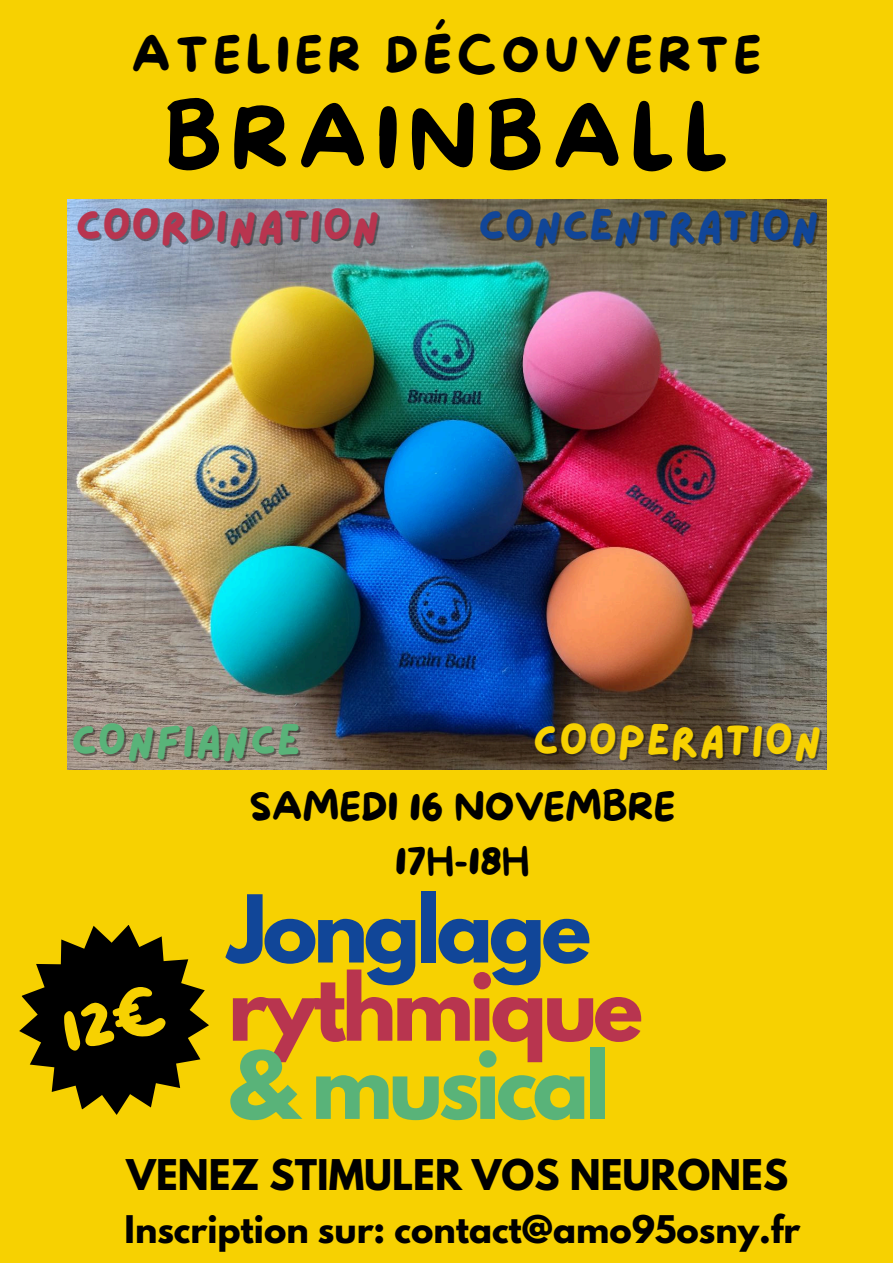
<style>
.page{position:relative;width:893px;height:1263px;background:#f7d101}
.page>*{position:absolute;margin:0;border:0;box-sizing:border-box;transform-origin:0 0}
.t1{font:86.03px "More Sugar";letter-spacing:.1em;color:#000}
.t2{font:700 82.72px/78.2px "League Spartan";letter-spacing:-.05em;color:#b8354f}
.t3{font:48.75px "More Sugar";letter-spacing:.1em;color:#000}
.t4{font:45px "Lazydog";color:#114698}
.t5{font:45px "Lazydog";color:#b8354f}
.t6{font:45px "Lazydog";color:#f7d101}
.t7{font:45px "Lazydog";color:#59b379}
.t8{font:38.25px "More Sugar";color:#000}
.t9{font:700 37.5px "League Spartan";color:#000}
.t10{font:700 33.75px "League Spartan";color:#000}
.s1{color:#114698}
.s2{color:#59b379}
</style>
<div class="page">
<img style="left:67px;top:200px;width:759px;height:569px">
<svg style="left:19px;top:925px;width:190px;height:190px"></svg>
<h4 class="t3" style="left:131px;top:28px;width:631px">ATELIER DÉCOUVERTE</h4>
<h1 class="t1" style="left:164px;top:91px;width:566px">BRAINBALL</h1>
<h5 class="t5" style="left:76px;top:203px;width:306px">COORDINATION</h5>
<p class="t4" style="left:478px;top:203px;width:343px">CONCENTRATION</p>
<h4 class="t7" style="left:71px;top:718px;width:231px">CONFIANCE</h4>
<h4 class="t6" style="left:533px;top:718px;width:291px">COOPERATION</h4>
<h2 class="t8" style="left:249px;top:786px;width:427px">SAMEDI 16 NOVEMBRE</h2>
<h6 class="t8" style="left:395px;top:840px;width:136px">17H-18H</h6>
<p class="t2" style="left:228px;top:901px;width:417px"><span class="s1">Jonglage </span>rythmique <span class="s2">&amp; musical</span></p>
<p class="t9" style="left:127px;top:1156px;width:663px">VENEZ STIMULER VOS NEURONES</p>
<h3 class="t10" style="left:125px;top:1212px;width:677px">Inscription sur: contact@amo95osny.fr</h3>
</div>
